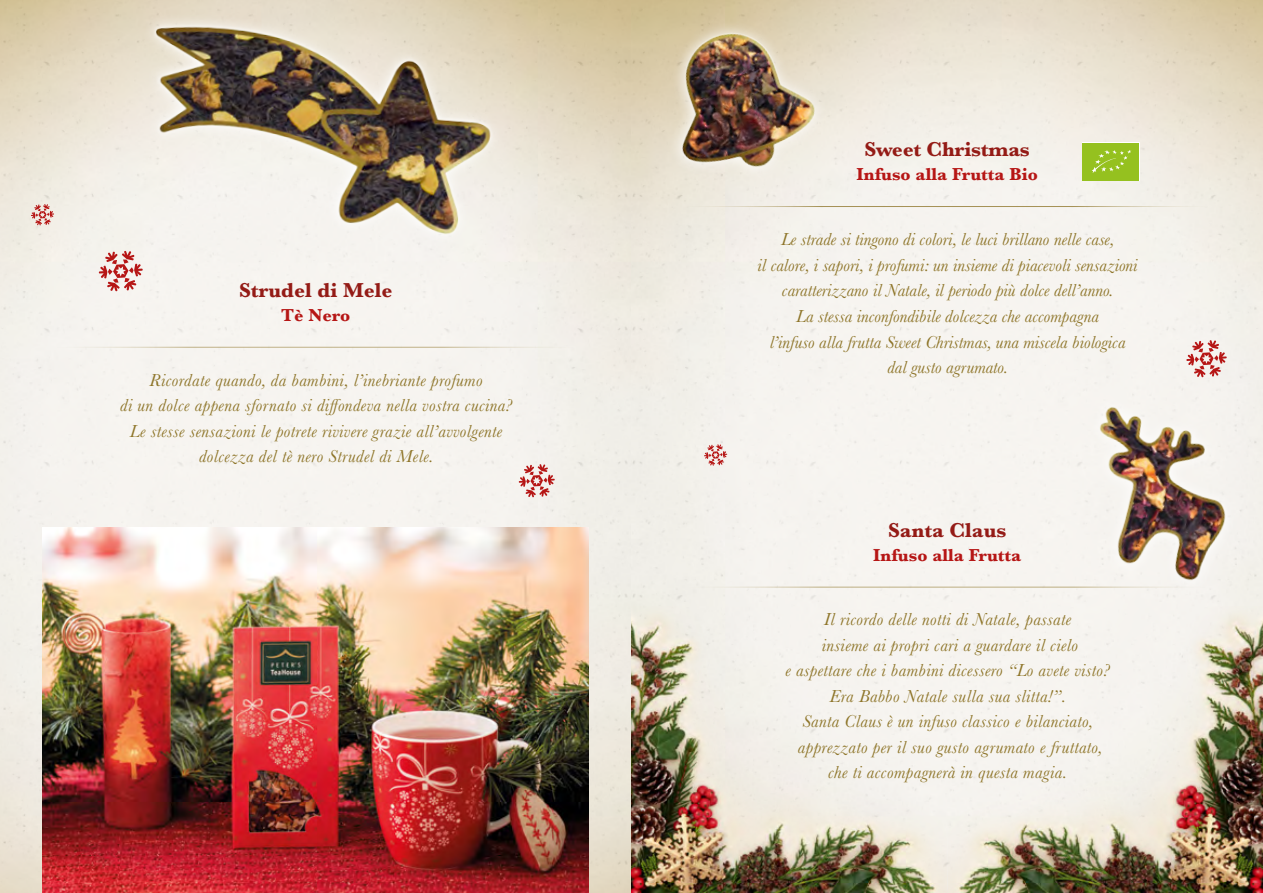
<style>
.page{position:relative;width:1263px;height:893px;background:#fff}
.page>*{position:absolute;margin:0;border:0;box-sizing:border-box;transform-origin:0 0}
.t1{font:700 21px "Baskerville MT Std";color:#941b16}
.t2{font:italic 18px/25.5px "Baskerville MT Std";letter-spacing:.02em;color:#8e7529;text-align:center}
.t3{font:italic 18px/25.5px "Baskerville MT Std";color:#8e7529;text-align:center}
.t4{font:700 18px "Baskerville MT Std";color:#b61615}
</style>
<div class="page">
<img style="left:0;top:0;width:1263px;height:893px">
<img style="left:43px;top:527px;width:546px;height:366px">
<img style="left:631px;top:606px;width:315px;height:287px">
<img style="left:948px;top:606px;width:315px;height:287px">
<img style="left:132px;top:0;width:383px;height:277px">
<img style="left:639px;top:14px;width:189px;height:184px">
<svg style="left:1186px;top:340px;width:41px;height:37px"></svg>
<svg style="left:519px;top:464px;width:36px;height:33px"></svg>
<svg style="left:31px;top:204px;width:23px;height:21px"></svg>
<svg style="left:704px;top:444px;width:23px;height:22px"></svg>
<svg style="left:99px;top:251px;width:44px;height:40px"></svg>
<img style="left:1064px;top:387px;width:190px;height:217px">
<svg style="left:1082px;top:142px;width:58px;height:39px"></svg>
<div style="left:1083px;top:143px;width:56px;height:37px;background:#95c11f"></div>
<svg style="left:1092px;top:150px;width:39px;height:23px"></svg>
<hr style="left:39px;top:347px;width:553px;height:1px;background:#8e7529">
<hr style="left:671px;top:206px;width:553px;height:1px;background:#8e7529">
<hr style="left:671px;top:587px;width:553px;height:1px;background:#8e7529">
<p class="t1" style="left:239px;top:278px;width:155px">Strudel di Mele</p>
<p class="t4" style="left:281px;top:305px;width:71px">Tè Nero</p>
<p class="t2" style="left:120px;top:367px;width:393px">Ricordate quando, da bambini, l’inebriante profumo<br>di un dolce appena sfornato si diffondeva nella vostra cucina?<br>Le stesse sensazioni le potrete rivivere grazie all’avvolgente dolcezza del tè nero Strudel di Mele.</p>
<p class="t1" style="left:864px;top:137px;width:167px">Sweet Christmas</p>
<p class="t4" style="left:856px;top:164px;width:183px">Infuso alla Frutta Bio</p>
<p class="t3" style="left:757px;top:227px;width:382px">Le strade si tingono di colori, le luci brillano nelle case,<br>il calore, i sapori, i profumi: un insieme di piacevoli sensazioni caratterizzano il Natale, il periodo più dolce dell’anno.<br>La stessa inconfondibile dolcezza che accompagna<br>l’infuso alla frutta Sweet Christmas, una miscela biologica<br>dal gusto agrumato.</p>
<p class="t1" style="left:888px;top:519px;width:120px">Santa Claus</p>
<p class="t4" style="left:873px;top:545px;width:149px">Infuso alla Frutta</p>
<p class="t2" style="left:785px;top:607px;width:326px">Il ricordo delle notti di Natale, passate<br>insieme ai propri cari a guardare il cielo<br>e aspettare che i bambini dicessero “Lo avete visto?<br>Era Babbo Natale sulla sua slitta!”.<br>Santa Claus è un infuso classico e bilanciato, apprezzato per il suo gusto agrumato e fruttato, che ti accompagnerà in questa magia.</p>
</div>
